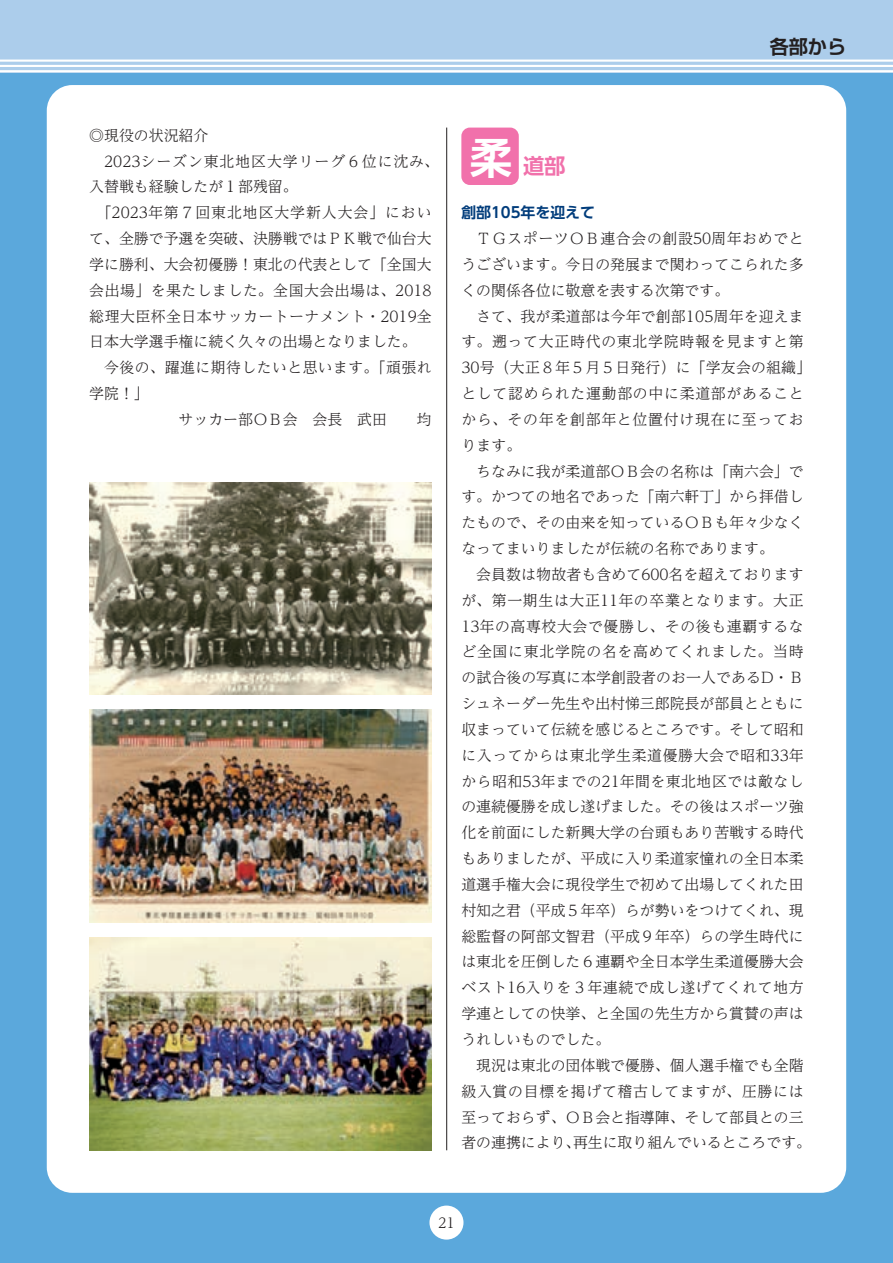
<style>
.page{position:relative;width:893px;height:1263px;background:#5ba8dc}
.page>*{position:absolute;margin:0;border:0;box-sizing:border-box;transform-origin:0 0}
.t1{font:700 21.3px "UD Shin Go Pro De";color:#f171ab}
.t2{font:700 19.2px "Shin Go Pr 6 De";color:#231f20}
.t3{font:300 14.85px/25.8px "UD Reimin Pro";color:#231f20;text-align:justify}
.t4{font:300 14.85px/25.8px "UD Reimin Pro";letter-spacing:.05em;color:#231f20}
.t5{font:300 14.85px "UD Reimin Pro";letter-spacing:.035em;color:#231f20}
.t6{font:300 14.85px "UD Reimin Pro";letter-spacing:.06em;color:#231f20}
.t7{font:300 14.85px "UD Reimin Pro";letter-spacing:.03em;color:#231f20}
.t8{font:700 14.85px "UD Shin Go Pro De";color:#013c7b}
.t9{font:300 13.8px "UD Reimin Pro";color:#231f20}
.s1{font-size:42.45px;color:#fff}
</style>
<div class="page">
<div style="left:0;top:0;width:893px;height:72px;background:#accdeb"></div>
<hr style="left:0;top:60px;width:893px;height:2px;background:#fff">
<hr style="left:0;top:65px;width:893px;height:2px;background:#fff">
<hr style="left:0;top:70px;width:893px;height:2px;background:#fff">
<div style="left:47px;top:85px;width:799px;height:1108px;background:#fff;border-radius:26px"></div>
<div style="left:429px;top:1205px;width:34px;height:34px;background:#fff;border-radius:50%"></div>
<hr style="left:446px;top:128px;width:1px;height:1022px;background:#231f20">
<img style="left:89px;top:938px;width:343px;height:212px">
<img style="left:89px;top:710px;width:343px;height:212px">
<img style="left:89px;top:482px;width:343px;height:213px">
<div style="left:461px;top:128px;width:58px;height:57px;background:#f171ab;border-radius:9px"></div>
<p class="t2" style="left:770px;top:31px;width:78px">各部から</p>
<p class="t3" style="left:89px;top:122px;width:121px">◎現役の状況紹介</p>
<p class="t6" style="left:104px;top:149px;width:336px">2023シーズン東北地区大学リーグ６位に沈み、</p>
<p class="t3" style="left:89px;top:173px;width:210px">入替戦も経験したが１部残留。</p>
<p class="t6" style="left:97px;top:200px;width:336px">「2023年第７回東北地区大学新人大会」におい</p>
<p class="t3" style="left:89px;top:225px;width:344px">て、全勝で予選を突破、決勝戦ではＰＫ戦で仙台大</p>
<p class="t3" style="left:89px;top:251px;width:344px">学に勝利、大会初優勝！東北の代表として「全国大</p>
<p class="t5" style="left:89px;top:278px;width:344px">会出場」を果たしました。全国大会出場は、2018</p>
<p class="t5" style="left:89px;top:304px;width:344px">総理大臣杯全日本サッカートーナメント・2019全</p>
<p class="t3" style="left:89px;top:328px;width:329px">日本大学選手権に続く久々の出場となりました。</p>
<p class="t7" style="left:104px;top:355px;width:329px">今後の、躍進に期待したいと思います。「頑張れ</p>
<p class="t3" style="left:89px;top:380px;width:68px">学院！」　</p>
<p class="t3" style="left:164px;top:406px;width:269px">　サッカー部ＯＢ会　会長　武田　　均</p>
<h1 class="t1" style="left:470px;top:148px;width:97px"><span class="s1">柔</span>道部</h1>
<p class="t8" style="left:461px;top:200px;width:135px">創部105年を迎えて</p>
<p class="t3" style="left:461px;top:225px;width:344px;text-indent:15px">ＴＧスポーツＯＢ連合会の創設50周年おめでとうございます。今日の発展まで関わってこられた多くの関係各位に敬意を表する次第です。</p>
<p class="t4" style="left:461px;top:302px;width:351px;text-indent:15px">さて、我が柔道部は今年で創部105周年を迎えます。遡って大正時代の東北学院時報を見ますと第<br>30号（大正８年５月５日発行）に「学友会の組織」として認められた運動部の中に柔道部があることから、その年を創部年と位置付け現在に至っております。</p>
<p class="t3" style="left:461px;top:457px;width:344px;text-indent:15px">ちなみに我が柔道部ＯＢ会の名称は「南六会」です。かつての地名であった「南六軒丁」から拝借したもので、その由来を知っているＯＢも年々少なくなってまいりましたが伝統の名称であります。</p>
<p class="t3" style="left:461px;top:561px;width:344px;text-indent:15px">会員数は物故者も含めて600名を超えておりますが、第一期生は大正11年の卒業となります。大正13年の高専校大会で優勝し、その後も連覇するなど全国に東北学院の名を高めてくれました。当時の試合後の写真に本学創設者のお一人であるD・Ｂシュネーダー先生や出村悌三郎院長が部員とともに収まっていて伝統を感じるところです。そして昭和に入ってからは東北学生柔道優勝大会で昭和33年から昭和53年までの21年間を東北地区では敵なしの連続優勝を成し遂げました。その後はスポーツ強化を前面にした新興大学の台頭もあり苦戦する時代もありましたが、平成に入り柔道家憧れの全日本柔道選手権大会に現役学生で初めて出場してくれた田村知之君（平成５年卒）らが勢いをつけてくれ、現総監督の阿部文智君（平成９年卒）らの学生時代には東北を圧倒した６連覇や全日本学生柔道優勝大会ベスト16入りを３年連続で成し遂げてくれて地方学連としての快挙、と全国の先生方から賞賛の声はうれしいものでした。</p>
<p class="t3" style="left:461px;top:1052px;width:351px;text-align:center">現況は東北の団体戦で優勝、個人選手権でも全階<br>級入賞の目標を掲げて稽古してますが、圧勝には至っておらず、ＯＢ会と指導陣、そして部員との三者の連携により、再生に取り組んでいるところです。</p>
<p class="t9" style="left:438px;top:1212px;width:18px">21</p>
</div>
